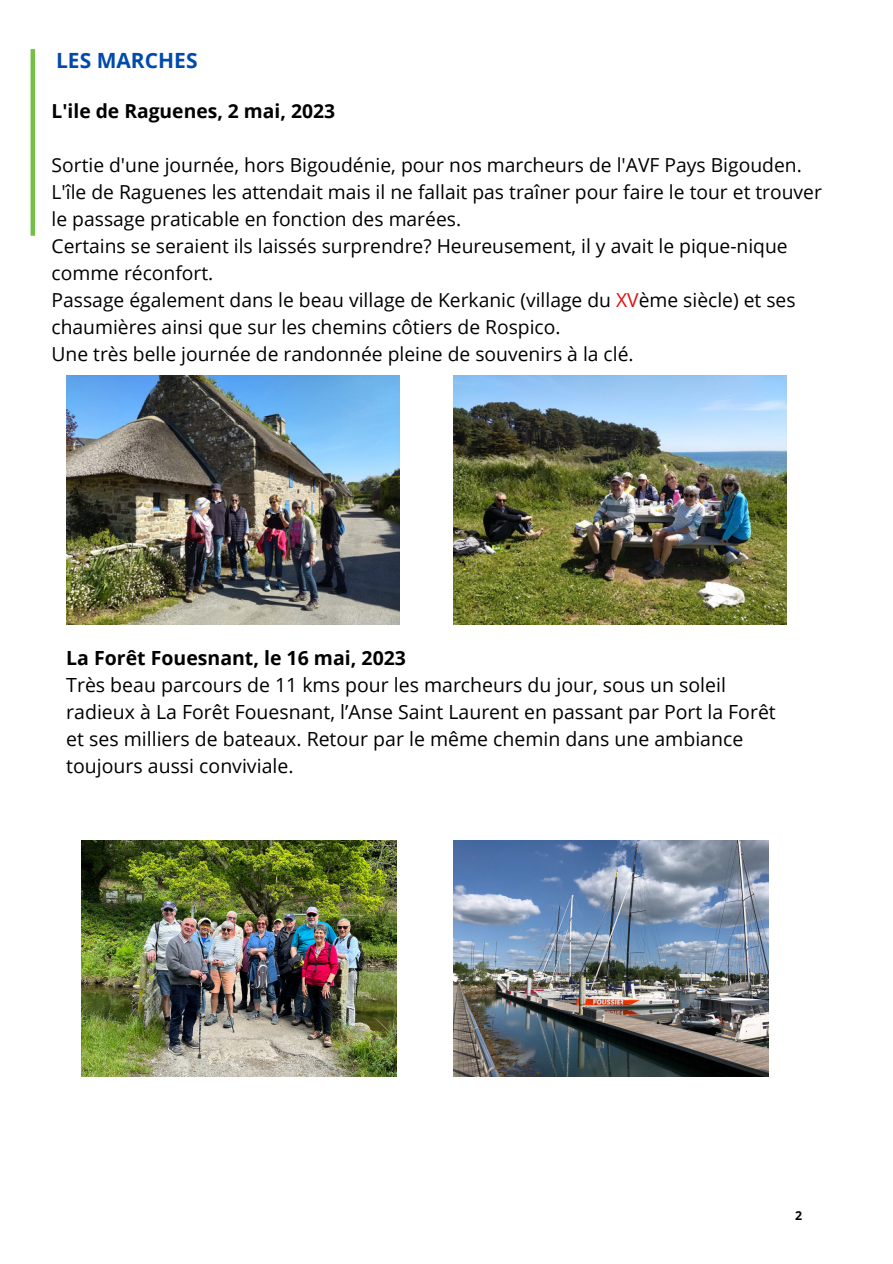
<style>
.page{position:relative;width:893px;height:1264px;background:#fff}
.page>*{position:absolute;margin:0;border:0;box-sizing:border-box;transform-origin:0 0}
.t1{font:700 21px "Open Sans";color:#004aad}
.t2{font:19.5px/27px "Open Sans";color:#000}
.t3{font:700 19.5px "Open Sans";color:#000}
.t4{font:19.35px/27px "Open Sans";color:#000}
.t5{font:700 19.35px "Open Sans";color:#000}
.t6{font:700 12.3px "Open Sans";color:#000}
.s1{color:#d11}
</style>
<div class="page">
<img style="left:66px;top:375px;width:333px;height:250px">
<img style="left:453px;top:375px;width:333px;height:250px">
<img style="left:82px;top:840px;width:314px;height:236px">
<img style="left:453px;top:840px;width:315px;height:236px">
<hr style="left:31px;top:49px;width:4px;height:187px;background:#73c047">
<p class="t1" style="left:56px;top:46px;width:143px">LES MARCHES</p>
<p class="t5" style="left:52px;top:98px;width:285px">L'ile de Raguenes, 2 mai, 2023</p>
<p class="t4" style="left:52px;top:151px;width:751px">Sortie d'une journée, hors Bigoudénie, pour nos marcheurs de l'AVF Pays Bigouden.</p>
<p class="t4" style="left:52px;top:178px;width:771px">L'île de Raguenes les attendait mais il ne fallait pas traîner pour faire le tour et trouver le passage praticable en fonction des marées.</p>
<p class="t4" style="left:52px;top:232px;width:737px">Certains se seraient ils laissés surprendre? Heureusement, il y avait le pique-nique comme réconfort.</p>
<p class="t4" style="left:52px;top:286px;width:745px">Passage également dans le beau village de Kerkanic (village du <span class="s1">XV</span>ème siècle) et ses chaumières ainsi que sur les chemins côtiers de Rospico.</p>
<p class="t4" style="left:52px;top:340px;width:583px">Une très belle journée de randonnée pleine de souvenirs à la clé.</p>
<p class="t3" style="left:66px;top:643px;width:341px">La Forêt Fouesnant, le 16 mai, 2023</p>
<p class="t2" style="left:66px;top:670px;width:711px">Très beau parcours de 11 kms pour les marcheurs du jour, sous un soleil radieux à La Forêt Fouesnant, l’Anse Saint Laurent en passant par Port la Forêt et ses milliers de bateaux. Retour par le même chemin dans une ambiance toujours aussi conviviale.</p>
<p class="t6" style="left:795px;top:1206px;width:9px">2</p>
</div>
